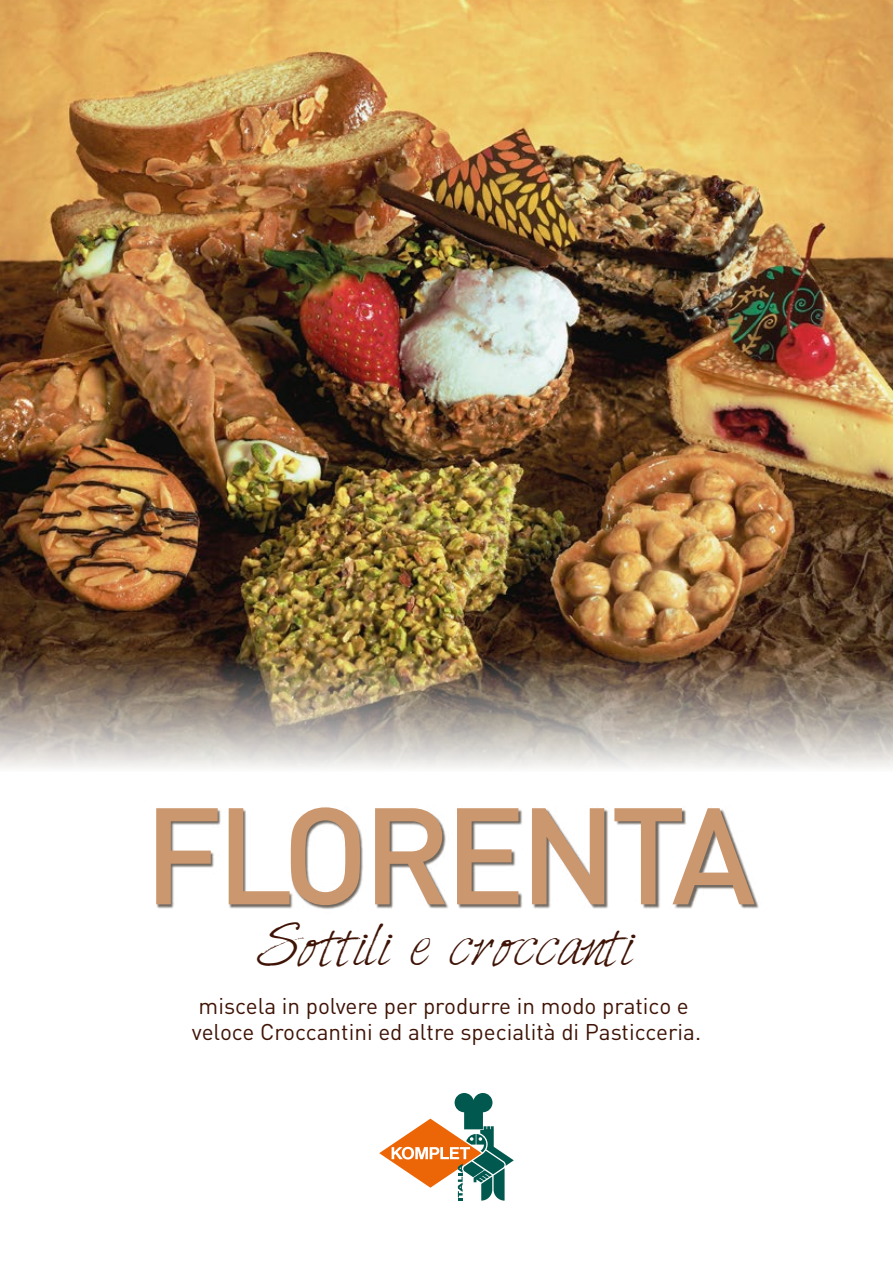
<style>
.page{position:relative;width:893px;height:1263px;background:#fff}
.page>*{position:absolute;margin:0;border:0;box-sizing:border-box;transform-origin:0 0}
.t1{font:500 135px "DIN Pro";letter-spacing:-.05em;color:#cb976f}
.t2{font:48.6px "Harabara Hand";letter-spacing:-.05em;color:#3f1406}
.t3{font:22.5px/26.2px "DIN Pro";color:#3f1406}
</style>
<div class="page">
<img style="left:0;top:0;width:893px;height:653px">
<img style="left:156px;top:809px;width:603px;height:100px">
<img style="left:0;top:653px;width:893px;height:115px">
<svg style="left:379px;top:1093px;width:135px;height:107px"></svg>
<h1 class="t1" style="left:144px;top:746px;width:614px">FLORENTA</h1>
<h2 class="t2" style="left:257px;top:920px;width:379px">Sottili e croccanti</h2>
<p class="t3" style="left:192px;top:990px;width:511px">miscela in polvere per produrre in modo pratico e veloce Croccantini ed altre specialità di Pasticceria.</p>
</div>
